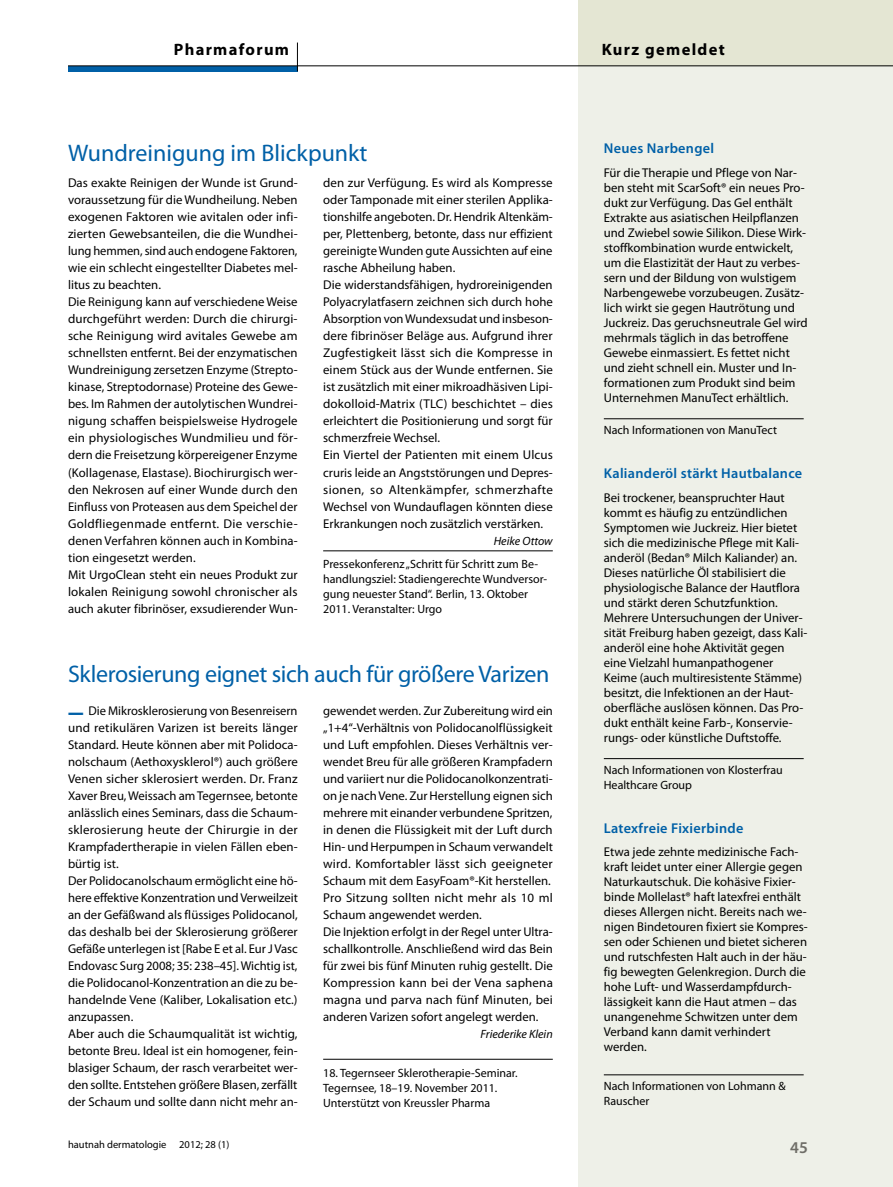
<style>
.page{position:relative;width:893px;height:1187px;background:#fff}
.page>*{position:absolute;margin:0;border:0;box-sizing:border-box;transform-origin:0 0}
.t1{font:24px "Myriad Pro";letter-spacing:-.015em;color:#0060a7}
.t2{font:700 16.5px "Myriad Pro";letter-spacing:.08em;color:#000}
.t3{font:600 16.5px "Myriad Pro";color:#6e6d67}
.t4{font:600 14.25px "Myriad Pro";letter-spacing:.02em;color:#0060a7}
.t5{font:12.75px/17px "Myriad Pro";color:#000}
.t6{font:12px/15px "Myriad Pro";color:#000}
.t7{font:italic 12px "Myriad Pro";color:#000}
.t8{font:10.5px "Myriad Pro";color:#000}
.s1{font-weight:700;font-size:24.3px;color:#0060a7}
</style>
<div class="page">
<div style="left:578px;top:0;width:315px;height:1186px;background:#eef0e8"></div>
<div style="left:578px;top:0;width:315px;height:66px;background:#e4e6d3"></div>
<hr style="left:604px;top:418px;width:200px;height:1px;background:#000">
<hr style="left:604px;top:758px;width:200px;height:1px;background:#000">
<hr style="left:604px;top:1074px;width:200px;height:1px;background:#000">
<hr style="left:323px;top:550px;width:230px;height:1px;background:#000">
<hr style="left:323px;top:1058px;width:230px;height:1px;background:#000">
<div style="left:68px;top:66px;width:230px;height:5px;background:#0060a7"></div>
<hr style="left:68px;top:66px;width:825px;height:1px;background:#000">
<svg style="left:297px;top:43px;width:1px;height:28px"></svg>
<p class="t2" style="left:174px;top:39px;width:117px">Pharmaforum</p>
<h1 class="t1" style="left:68px;top:138px;width:301px">Wundreinigung im Blickpunkt</h1>
<p class="t5" style="left:68px;top:174px;width:231px">Das exakte Reinigen der Wunde ist Grund&shy;voraussetzung für die Wundheilung. Neben exogenen Faktoren wie avitalen oder infi&shy;zierten Gewebsanteilen, die die Wundhei&shy;lung hemmen, sind auch endogene Faktoren, wie ein schlecht eingestellter Diabetes mel&shy;litus zu beachten.<br>Die Reinigung kann auf verschiedene Weise durchgeführt werden: Durch die chirurgi&shy;sche Reinigung wird avitales Gewebe am schnellsten entfernt. Bei der enzymatischen Wundreinigung zersetzen Enzyme (Strepto&shy;kinase, Streptodornase) Proteine des Gewe&shy;bes. Im Rahmen der autolytischen Wundrei&shy;nigung schaffen beispielsweise Hydrogele ein physiologisches Wundmilieu und för&shy;dern die Freisetzung körpereigener Enzyme (Kollagenase, Elastase). Biochirurgisch wer&shy;den Nekrosen auf einer Wunde durch den Einfluss von Proteasen aus dem Speichel der Goldfliegenmade entfernt. Die verschie&shy;denen Verfahren können auch in Kombina&shy;tion eingesetzt werden.<br>Mit UrgoClean steht ein neues Produkt zur lokalen Reinigung sowohl chronischer als auch akuter fibrinöser, exsudierender Wun-</p>
<p class="t5" style="left:323px;top:174px;width:231px">den zur Verfügung. Es wird als Kompresse oder Tamponade mit einer sterilen Applika&shy;tionshilfe angeboten. Dr. Hendrik Altenkäm&shy;per, Plettenberg, betonte, dass nur effizient gereinigte Wunden gute Aussichten auf eine rasche Abheilung haben.<br>Die widerstandsfähigen, hydroreinigenden Polyacrylatfasern zeichnen sich durch hohe Absorption von Wundexsudat und insbeson&shy;dere fibrinöser Beläge aus. Aufgrund ihrer Zugfestigkeit lässt sich die Kompresse in einem Stück aus der Wunde entfernen. Sie ist zusätzlich mit einer mikroadhäsiven Lipi&shy;dokolloid-Matrix (TLC) beschichtet – dies erleichtert die Positionierung und sorgt für schmerzfreie Wechsel.<br>Ein Viertel der Patienten mit einem Ulcus cruris leide an Angststörungen und Depres&shy;sionen, so Altenkämpfer, schmerzhafte Wechsel von Wundauflagen könnten diese Erkrankungen noch zusätzlich verstärken.</p>
<p class="t7" style="left:494px;top:534px;width:61px">Heike Ottow</p>
<p class="t6" style="left:323px;top:556px;width:226px">Pressekonferenz „Schritt für Schritt zum Be&shy;handlungsziel: Stadiengerechte Wundversor&shy;gung neuester Stand“. Berlin, 13. Oktober 2011. Veranstalter: Urgo</p>
<h1 class="t1" style="left:68px;top:658px;width:483px">Sklerosierung eignet sich auch für größere Varizen</h1>
<p class="t5" style="left:68px;top:701px;width:231px"><span class="s1">—</span> Die Mikrosklerosierung von Besenreisern und retikulären Varizen ist bereits länger Standard. Heute können aber mit Polidoca&shy;nolschaum (Aethoxysklerol®) auch größere Venen sicher sklerosiert werden. Dr. Franz Xaver Breu, Weissach am Tegernsee, betonte anlässlich eines Seminars, dass die Schaum&shy;sklerosierung heute der Chirurgie in der Krampfadertherapie in vielen Fällen eben&shy;bürtig ist.<br>Der Polidocanolschaum ermöglicht eine hö&shy;here effektive Konzentration und Verweilzeit an der Gefäßwand als flüssiges Polidocanol, das deshalb bei der Sklerosierung größerer Gefäße unterlegen ist [Rabe E et al. Eur J Vasc Endovasc Surg 2008; 35: 238–45]. Wichtig ist, die Polidocanol-Konzentration an die zu be&shy;handelnde Vene (Kaliber, Lokalisation etc.) anzupassen.<br>Aber auch die Schaumqualität ist wichtig, betonte Breu. Ideal ist ein homogener, fein&shy;blasiger Schaum, der rasch verarbeitet wer&shy;den sollte. Entstehen größere Blasen, zerfällt der Schaum und sollte dann nicht mehr an-</p>
<p class="t5" style="left:323px;top:701px;width:231px">gewendet werden. Zur Zubereitung wird ein „1+4“-Verhältnis von Polidocanolflüssigkeit und Luft empfohlen. Dieses Verhältnis ver&shy;wendet Breu für alle größeren Krampfadern und variiert nur die Polidocanolkonzentrati&shy;on je nach Vene. Zur Herstellung eignen sich mehrere mit einander verbundene Spritzen, in denen die Flüssigkeit mit der Luft durch Hin- und Herpumpen in Schaum verwandelt wird. Komfortabler lässt sich geeigneter Schaum mit dem EasyFoam®-Kit herstellen.<br>Pro Sitzung sollten nicht mehr als 10 ml Schaum angewendet werden.<br>Die Injektion erfolgt in der Regel unter Ultra&shy;schallkontrolle. Anschließend wird das Bein für zwei bis fünf Minuten ruhig gestellt. Die Kompression kann bei der Vena saphena magna und parva nach fünf Minuten, bei anderen Varizen sofort angelegt werden.</p>
<p class="t7" style="left:481px;top:1027px;width:74px">Friederike Klein</p>
<p class="t6" style="left:323px;top:1064px;width:196px">18. Tegernseer Sklerotherapie-Seminar.<br>Tegernsee, 18–19. November 2011.<br>Unterstützt von Kreussler Pharma</p>
<p class="t8" style="left:68px;top:1137px;width:163px">hautnah dermatologie 2012; 28 (1)</p>
<p class="t2" style="left:602px;top:39px;width:125px">Kurz gemeldet</p>
<p class="t4" style="left:604px;top:139px;width:112px">Neues Narbengel</p>
<p class="t5" style="left:604px;top:165px;width:205px;line-height:15px">Für die Therapie und Pflege von Nar&shy;ben steht mit ScarSoft® ein neues Pro&shy;dukt zur Verfügung. Das Gel enthält Extrakte aus asiatischen Heilpflanzen und Zwiebel sowie Silikon. Diese Wirk&shy;stoffkombination wurde entwickelt, um die Elastizität der Haut zu verbes&shy;sern und der Bildung von wulstigem Narbengewebe vorzubeugen. Zusätz&shy;lich wirkt sie gegen Hautrötung und Juckreiz. Das geruchsneutrale Gel wird mehrmals täglich in das betroffene Gewebe einmassiert. Es fettet nicht und zieht schnell ein. Muster und In&shy;formationen zum Produkt sind beim Unternehmen ManuTect erhältlich.</p>
<p class="t6" style="left:604px;top:422px;width:175px">Nach Informationen von ManuTect</p>
<p class="t4" style="left:604px;top:464px;width:200px">Kalianderöl stärkt Hautbalance</p>
<p class="t5" style="left:604px;top:489px;width:205px;line-height:15px">Bei trockener, beanspruchter Haut kommt es häufig zu entzündlichen Symptomen wie Juckreiz. Hier bietet sich die medizinische Pflege mit Kali&shy;anderöl (Bedan® Milch Kaliander) an.<br>Dieses natürliche Öl stabilisiert die physiologische Balance der Hautflora und stärkt deren Schutzfunktion.<br>Mehrere Untersuchungen der Univer&shy;sität Freiburg haben gezeigt, dass Kali&shy;anderöl eine hohe Aktivität gegen eine Vielzahl humanpathogener Keime (auch multiresistente Stämme) besitzt, die Infektionen an der Haut&shy;oberfläche auslösen können. Das Pro&shy;dukt enthält keine Farb-, Konservie&shy;rungs- oder künstliche Duftstoffe.</p>
<p class="t6" style="left:604px;top:762px;width:181px">Nach Informationen von Klosterfrau<br>Healthcare Group</p>
<p class="t4" style="left:604px;top:819px;width:141px">Latexfreie Fixierbinde</p>
<p class="t5" style="left:604px;top:844px;width:205px;line-height:15px">Etwa jede zehnte medizinische Fach&shy;kraft leidet unter einer Allergie gegen Naturkautschuk. Die kohäsive Fixier&shy;binde Mollelast® haft latexfrei enthält dieses Allergen nicht. Bereits nach we&shy;nigen Bindetouren fixiert sie Kompres&shy;sen oder Schienen und bietet sicheren und rutschfesten Halt auch in der häu&shy;fig bewegten Gelenkregion. Durch die hohe Luft- und Wasserdampfdurch&shy;lässigkeit kann die Haut atmen – das unangenehme Schwitzen unter dem Verband kann damit verhindert werden.</p>
<p class="t6" style="left:604px;top:1078px;width:183px">Nach Informationen von Lohmann &amp;<br>Rauscher</p>
<p class="t3" style="left:790px;top:1136px;width:19px">45</p>
</div>
